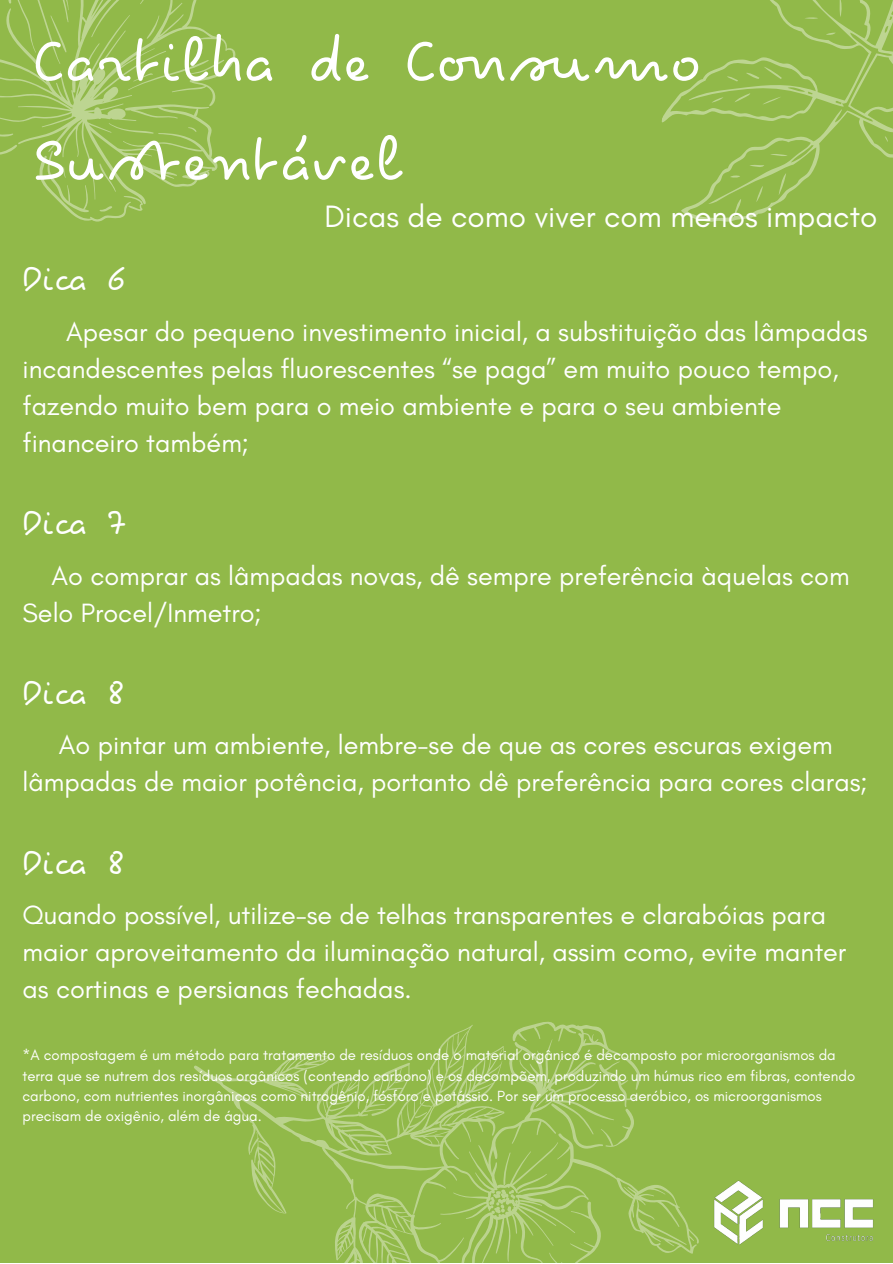
<style>
.page{position:relative;width:893px;height:1264px;background:#fff}
.page>*{position:absolute;margin:0;border:0;box-sizing:border-box;transform-origin:0 0}
.t1{font:71.25px/98.9px "Pecita";color:#fff}
.t2{font:42px "Pecita";color:#fff}
.t3{font:31.5px "Glacial Indifference";color:#fff}
.t4{font:27px/37px "Glacial Indifference";color:#fff}
.t5{font:15px/20.2px "Glacial Indifference";color:#fff}
</style>
<div class="page">
<div style="left:0;top:0;width:892px;height:1262px;background:#91b949"></div>
<svg style="left:0;top:0;width:236px;height:222px"></svg>
<svg style="left:661px;top:0;width:231px;height:222px"></svg>
<svg style="left:778px;top:172px;width:8px;height:24px"></svg>
<svg style="left:756px;top:185px;width:7px;height:18px"></svg>
<svg style="left:762px;top:93px;width:19px;height:15px"></svg>
<svg style="left:734px;top:90px;width:16px;height:15px"></svg>
<svg style="left:194px;top:1021px;width:499px;height:241px"></svg>
<img style="left:693px;top:1180px;width:181px;height:71px">
<h1 class="t1" style="left:33px;top:20px;width:669px">Cartilha de Consumo<br>Sustentável</h1>
<p class="t3" style="left:324px;top:197px;width:554px">Dicas de como viver com menos impacto</p>
<h2 class="t2" style="left:22px;top:262px;width:106px">Dica 6</h2>
<p class="t4" style="left:22px;top:312px;width:846px;text-indent:44px">Apesar do pequeno investimento inicial, a substituição das lâmpadas incandescentes pelas fluorescentes “se paga” em muito pouco tempo, fazendo muito bem para o meio ambiente e para o seu ambiente financeiro também;</p>
<h2 class="t2" style="left:22px;top:506px;width:106px">Dica 7</h2>
<p class="t4" style="left:22px;top:556px;width:828px;text-indent:29px">Ao comprar as lâmpadas novas, dê sempre preferência àquelas com<br>Selo Procel/Inmetro;</p>
<h2 class="t2" style="left:22px;top:676px;width:106px">Dica 8</h2>
<p class="t4" style="left:22px;top:726px;width:846px;text-align:center">Ao pintar um ambiente, lembre-se de que as cores escuras exigem lâmpadas de maior potência, portanto dê preferência para cores claras;</p>
<h2 class="t2" style="left:22px;top:845px;width:106px">Dica 8</h2>
<p class="t4" style="left:22px;top:896px;width:825px">Quando possível, utilize-se de telhas transparentes e clarabóias para maior aproveitamento da iluminação natural, assim como, evite manter as cortinas e persianas fechadas.</p>
<p class="t5" style="left:22px;top:1044px;width:834px">*A compostagem é um método para tratamento de resíduos onde o material orgânico é decomposto por microorganismos da terra que se nutrem dos resíduos orgânicos (contendo carbono) e os decompõem, produzindo um húmus rico em fibras, contendo carbono, com nutrientes inorgânicos como nitrogênio, fósforo e potássio. Por ser um processo aeróbico, os microorganismos precisam de oxigênio, além de água.</p>
</div>
